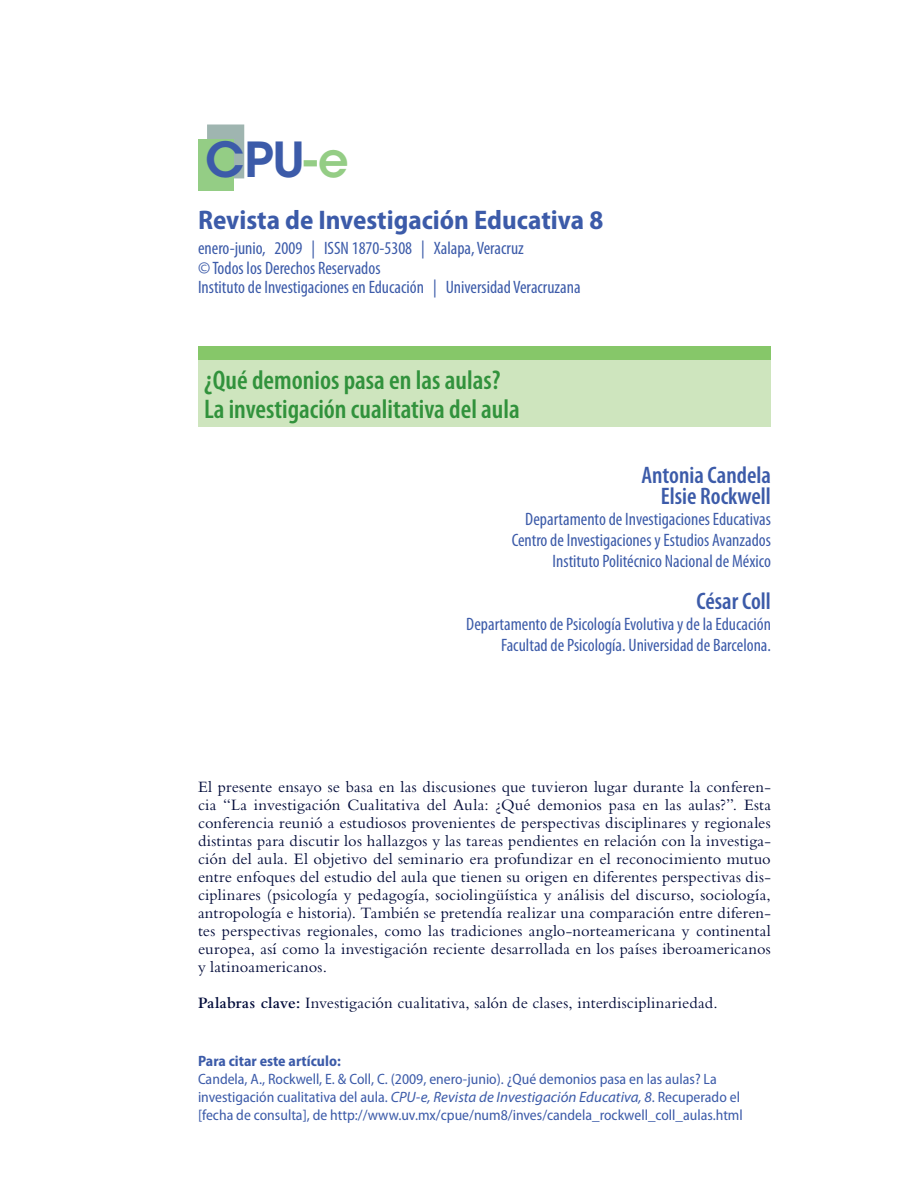
<style>
.page{position:relative;width:918px;height:1188px;background:#fff}
.page>*{position:absolute;margin:0;border:0;box-sizing:border-box;transform-origin:0 0}
.t1{font:600 48px "ITC Avant Garde Std";color:#3c5ba9}
.t2{font:600 condensed 27px/28.5px "Myriad Pro";color:#31923c}
.t3{font:700 semi-condensed 27px "Myriad Pro";color:#3c5ba9}
.t4{font:600 condensed 24px/21px "Myriad Pro";color:#3c5ba9;text-align:right}
.t5{font:condensed 18px/21px "Myriad Pro";color:#3c5ba9;text-align:right}
.t6{font:16.5px/18px "Bembo Std";letter-spacing:.01em;color:#000a39;text-align:justify}
.t7{font:semi-condensed 15px/18px "Myriad Pro";color:#3c5ba9}
.t8{font:700 semi-condensed 15px "Myriad Pro";color:#3c5ba9}
.s1{color:#94cd85}
.s2{font-weight:600}
.s3{font-style:italic;font-stretch:normal}
</style>
<div class="page">
<div style="left:207px;top:124px;width:37px;height:54px;background:#9fb5b0;border:2px solid #9fb5b0"></div>
<div style="left:198px;top:139px;width:35px;height:52px;background:#94cd85"></div>
<div style="left:198px;top:360px;width:573px;height:67px;background:#cee5be"></div>
<div style="left:198px;top:346px;width:573px;height:14px;background:#86c769"></div>
<h1 class="t1" style="left:205px;top:129px;width:145px">CPU<span class="s1">-e</span></h1>
<h2 class="t3" style="left:198px;top:205px;width:407px">Revista de Investigación Educativa 8</h2>
<p class="t5" style="left:198px;top:238px;width:384px;line-height:19.5px;text-align:left">enero-junio, 2009 | ISSN 1870-5308 | Xalapa, Veracruz<br>© Todos los Derechos Reservados<br>Instituto de Investigaciones en Educación | Universidad Veracruzana</p>
<h2 class="t2" style="left:204px;top:367px;width:317px">¿Qué demonios pasa en las aulas?<br>La investigación cualitativa del aula</h2>
<h3 class="t4" style="left:641px;top:465px;width:131px">Antonia Candela<br>Elsie Rockwell</h3>
<p class="t5" style="left:512px;top:508px;width:261px">Departamento de Investigaciones Educativas<br>Centro de Investigaciones y Estudios Avanzados<br>Instituto Politécnico Nacional de México</p>
<h3 class="t4" style="left:696px;top:591px;width:76px">César Coll</h3>
<p class="t5" style="left:466px;top:613px;width:306px">Departamento de Psicología Evolutiva y de la Educación<br>Facultad de Psicología. Universidad de Barcelona.</p>
<p class="t6" style="left:198px;top:778px;width:575px">El presente ensayo se basa en las discusiones que tuvieron lugar durante la conferen&shy;cia “La investigación Cualitativa del Aula: ¿Qué demonios pasa en las aulas?”. Esta conferencia reunió a estudiosos provenientes de perspectivas disciplinares y regionales distintas para discutir los hallazgos y las tareas pendientes en relación con la investiga&shy;ción del aula. El objetivo del seminario era profundizar en el reconocimiento mutuo entre enfoques del estudio del aula que tienen su origen en diferentes perspectivas dis&shy;ciplinares (psicología y pedagogía, sociolingüística y análisis del discurso, sociología, antropología e historia). También se pretendía realizar una comparación entre diferen&shy;tes perspectivas regionales, como las tradiciones anglo-norteamericana y continental europea, así como la investigación reciente desarrollada en los países iberoamericanos y latinoamericanos.</p>
<p class="t6" style="left:198px;top:994px;width:521px"><span class="s2">Palabras clave:</span> Investigación cualitativa, salón de clases, interdisciplinariedad.</p>
<p class="t8" style="left:198px;top:1052px;width:144px">Para citar este artículo:</p>
<p class="t7" style="left:198px;top:1070px;width:546px">Candela, A., Rockwell, E. &amp; Coll, C. (2009, enero-junio). ¿Qué demonios pasa en las aulas? La investigación cualitativa del aula. <span class="s3">CPU-e, Revista de Investigación Educativa, 8</span>. Recuperado el [fecha de consulta], de http://www.uv.mx/cpue/num8/inves/candela_rockwell_coll_aulas.html</p>
</div>
